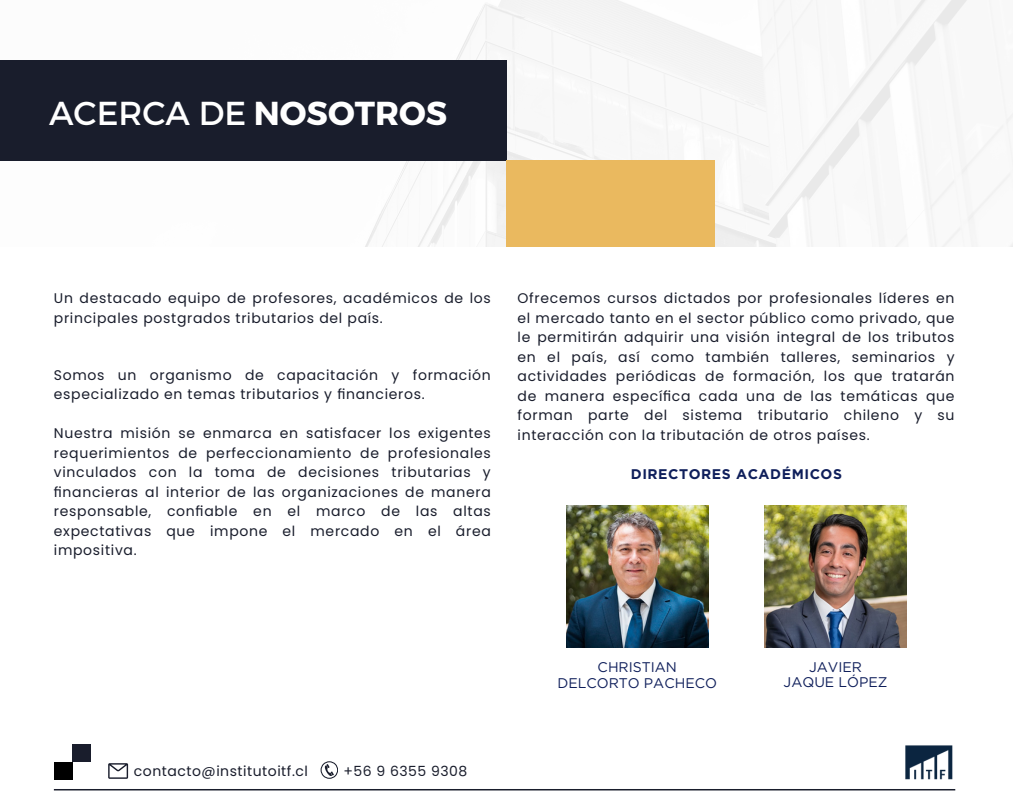
<style>
.page{position:relative;width:1013px;height:810px;background:#fff}
.page>*{position:absolute;margin:0;border:0;box-sizing:border-box;transform-origin:0 0}
.t1{font:33.2px "Montserrat";color:#fff}
.t2{font:14px/19.5px "Poppins";letter-spacing:.05em;color:#191d2c}
.t3{font:14px/15.8px "Gotham";color:#0f1f5b;text-align:center}
.t4{font:700 14px "Gotham";letter-spacing:.04em;color:#0f1f5b}
.s1{font-weight:700}
</style>
<div class="page">
<img style="left:0;top:0;width:1012px;height:247px">
<div style="left:0;top:61px;width:506px;height:100px;background:#191d2c"></div>
<div style="left:506px;top:161px;width:209px;height:86px;background:#eab95f"></div>
<img style="left:566px;top:506px;width:142px;height:142px">
<img style="left:764px;top:506px;width:142px;height:142px">
<div style="left:72px;top:745px;width:18px;height:17px;background:#191d2c"></div>
<hr style="left:54px;top:789px;width:901px;height:1px;background:#191d2c">
<svg style="left:108px;top:763px;width:20px;height:16px"></svg>
<svg style="left:320px;top:761px;width:18px;height:18px"></svg>
<img style="left:905px;top:745px;width:48px;height:35px">
<div style="left:54px;top:762px;width:18px;height:18px;background:#000"></div>
<h1 class="t1" style="left:49px;top:91px;width:399px">ACERCA DE <span class="s1">NOSOTROS</span></h1>
<p class="t2" style="left:54px;top:289px;width:438px">Un destacado equipo de profesores, académicos de los principales postgrados tributarios del país.</p>
<p class="t2" style="left:54px;top:365px;width:438px">Somos un organismo de capacitación y formación especializado en temas tributarios y financieros.</p>
<p class="t2" style="left:54px;top:424px;width:438px;text-align:justify">Nuestra misión se enmarca en satisfacer los exigentes requerimientos de perfeccionamiento de profesionales vinculados con la toma de decisiones tributarias y financieras al interior de las organizaciones de manera responsable, confiable en el marco de las altas expectativas que impone el mercado en el área impositiva.</p>
<p class="t2" style="left:517px;top:289px;width:438px;text-align:justify">Ofrecemos cursos dictados por profesionales líderes en el mercado tanto en el sector público como privado, que le permitirán adquirir una visión integral de los tributos en el país, así como también talleres, seminarios y actividades periódicas de formación, los que tratarán de manera específica cada una de las temáticas que forman parte del sistema tributario chileno y su interacción con la tributación de otros países.</p>
<p class="t4" style="left:631px;top:466px;width:213px">DIRECTORES ACADÉMICOS</p>
<h3 class="t2" style="left:134px;top:761px;width:175px">contacto@institutoitf.cl</h3>
<h3 class="t2" style="left:343px;top:762px;width:125px">+56 9 6355 9308</h3>
<h2 class="t3" style="left:557px;top:659px;width:161px">CHRISTIAN<br>DELCORTO PACHECO</h2>
<p class="t3" style="left:783px;top:659px;width:105px">JAVIER<br>JAQUE LÓPEZ</p>
</div>
